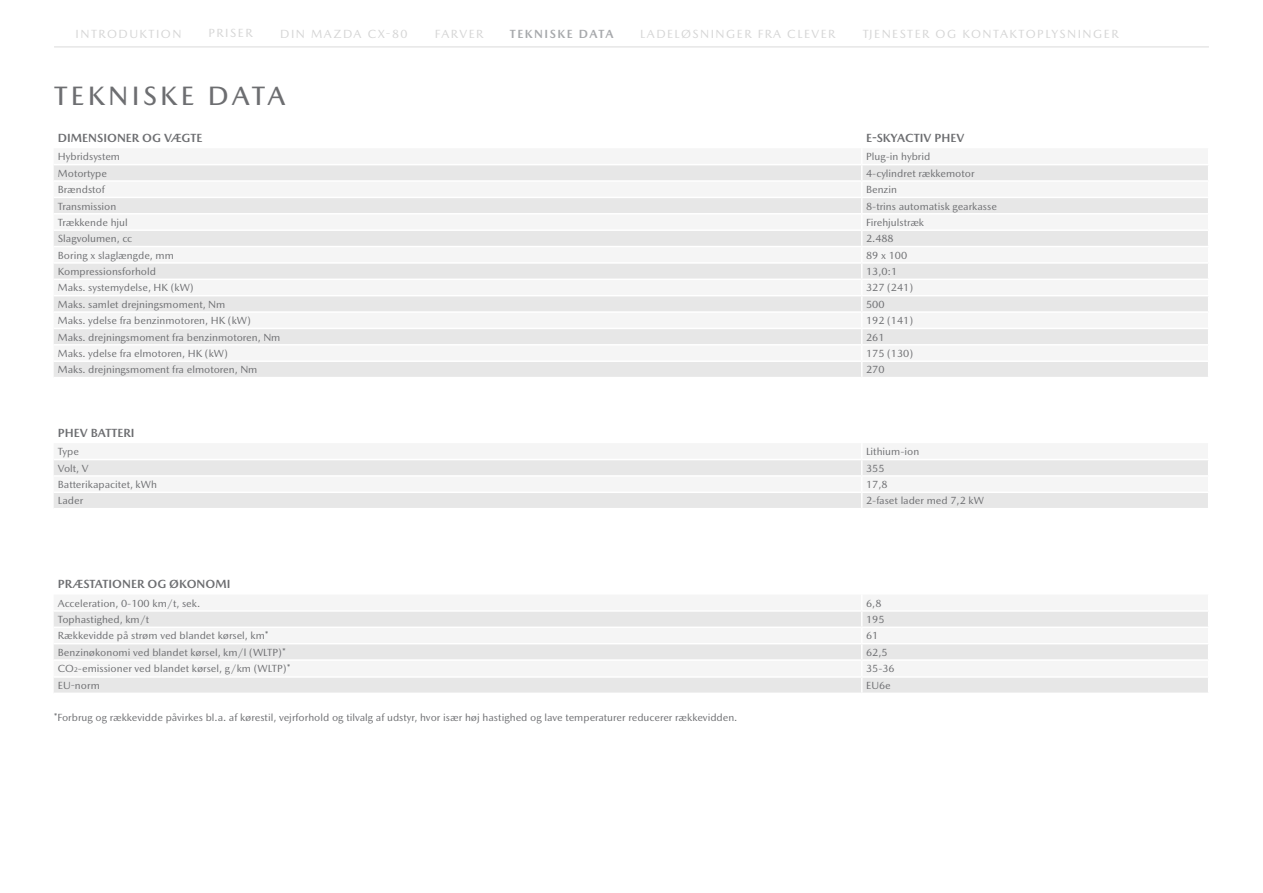
<style>
.page{position:relative;width:1263px;height:893px;background:#fff}
.page>*{position:absolute;margin:0;border:0;box-sizing:border-box;transform-origin:0 0}
.t1{font:500 27px "Mazda Type Cyrillic";letter-spacing:.125em;color:#6d6e71}
.t2{font:12px "Mazda Type Cyrillic";letter-spacing:.125em;color:#d5d5d5}
.t3{font:700 12px "Mazda Type Cyrillic";color:#6d6e71}
.t4{font:700 12px "Mazda Type Cyrillic";letter-spacing:.125em;color:#a7a9ac}
.t5{font:10.5px "Mazda Type Cyrillic";color:#6d6e71}
</style>
<div class="page">
<svg style="left:54px;top:165px;width:1154px;height:212px;fill:#e7e7e7"></svg>
<hr style="left:54px;top:180px;width:808px;height:2px;background:#fff">
<hr style="left:862px;top:180px;width:347px;height:2px;background:#fff">
<hr style="left:54px;top:197px;width:808px;height:1px;background:#fff">
<hr style="left:862px;top:197px;width:347px;height:1px;background:#fff">
<hr style="left:54px;top:213px;width:808px;height:2px;background:#fff">
<hr style="left:862px;top:213px;width:347px;height:2px;background:#fff">
<hr style="left:54px;top:229px;width:808px;height:2px;background:#fff">
<hr style="left:862px;top:229px;width:347px;height:2px;background:#fff">
<hr style="left:54px;top:246px;width:808px;height:1px;background:#fff">
<hr style="left:862px;top:246px;width:347px;height:1px;background:#fff">
<hr style="left:54px;top:262px;width:808px;height:2px;background:#fff">
<hr style="left:862px;top:262px;width:347px;height:2px;background:#fff">
<hr style="left:54px;top:279px;width:808px;height:1px;background:#fff">
<hr style="left:862px;top:279px;width:347px;height:1px;background:#fff">
<hr style="left:54px;top:295px;width:808px;height:1px;background:#fff">
<hr style="left:862px;top:295px;width:347px;height:1px;background:#fff">
<hr style="left:54px;top:311px;width:808px;height:2px;background:#fff">
<hr style="left:862px;top:311px;width:347px;height:2px;background:#fff">
<hr style="left:54px;top:328px;width:808px;height:1px;background:#fff">
<hr style="left:862px;top:328px;width:347px;height:1px;background:#fff">
<hr style="left:54px;top:344px;width:808px;height:2px;background:#fff">
<hr style="left:862px;top:344px;width:347px;height:2px;background:#fff">
<hr style="left:54px;top:360px;width:808px;height:2px;background:#fff">
<hr style="left:862px;top:360px;width:347px;height:2px;background:#fff">
<svg style="left:861px;top:165px;width:1px;height:212px"></svg>
<svg style="left:54px;top:460px;width:1154px;height:48px;fill:#e7e7e7"></svg>
<svg style="left:861px;top:460px;width:1px;height:48px"></svg>
<hr style="left:54px;top:475px;width:808px;height:2px;background:#fff">
<hr style="left:862px;top:475px;width:347px;height:2px;background:#fff">
<hr style="left:54px;top:492px;width:808px;height:1px;background:#fff">
<hr style="left:862px;top:492px;width:347px;height:1px;background:#fff">
<svg style="left:54px;top:612px;width:1154px;height:81px;fill:#e7e7e7"></svg>
<svg style="left:861px;top:612px;width:1px;height:81px"></svg>
<hr style="left:54px;top:627px;width:808px;height:1px;background:#fff">
<hr style="left:862px;top:627px;width:347px;height:1px;background:#fff">
<hr style="left:54px;top:643px;width:808px;height:1px;background:#fff">
<hr style="left:862px;top:643px;width:347px;height:1px;background:#fff">
<hr style="left:54px;top:659px;width:808px;height:2px;background:#fff">
<hr style="left:862px;top:659px;width:347px;height:2px;background:#fff">
<hr style="left:54px;top:676px;width:808px;height:2px;background:#fff">
<hr style="left:862px;top:676px;width:347px;height:2px;background:#fff">
<hr style="left:54px;top:46px;width:1155px;height:2px;background:#e7e7e7">
<p class="t2" style="left:76px;top:26px;width:108px">INTRODUKTION</p>
<p class="t2" style="left:208px;top:26px;width:46px">PRISER</p>
<p class="t2" style="left:280px;top:26px;width:129px">DIN MAZDA CX-80</p>
<p class="t2" style="left:435px;top:26px;width:50px">FARVER</p>
<p class="t4" style="left:510px;top:26px;width:105px">TEKNISKE DATA</p>
<p class="t2" style="left:640px;top:26px;width:197px">LADELØSNINGER FRA CLEVER</p>
<p class="t2" style="left:863px;top:26px;width:257px">TJENESTER OG KONTAKTOPLYSNINGER</p>
<h1 class="t1" style="left:54px;top:80px;width:233px">TEKNISKE DATA</h1>
<p class="t3" style="left:58px;top:130px;width:146px">DIMENSIONER OG VÆGTE</p>
<p class="t3" style="left:866px;top:130px;width:100px">E-SKYACTIV PHEV</p>
<p class="t5" style="left:58px;top:151px;width:64px">Hybridsystem</p>
<p class="t5" style="left:866px;top:151px;width:66px">Plug-in hybrid</p>
<p class="t5" style="left:58px;top:167px;width:51px">Motortype</p>
<p class="t5" style="left:866px;top:167px;width:110px">4-cylindret rækkemotor</p>
<p class="t5" style="left:58px;top:183px;width:48px">Brændstof</p>
<p class="t5" style="left:866px;top:183px;width:33px">Benzin</p>
<p class="t5" style="left:58px;top:200px;width:60px">Transmission</p>
<p class="t5" style="left:866px;top:200px;width:132px">8-trins automatisk gearkasse</p>
<p class="t5" style="left:58px;top:216px;width:71px">Trækkende hjul</p>
<p class="t5" style="left:866px;top:216px;width:60px">Firehjulstræk</p>
<p class="t5" style="left:58px;top:232px;width:76px">Slagvolumen, cc</p>
<p class="t5" style="left:866px;top:232px;width:29px">2.488</p>
<p class="t5" style="left:58px;top:249px;width:117px">Boring x slaglængde, mm</p>
<p class="t5" style="left:866px;top:249px;width:43px">89 x 100</p>
<p class="t5" style="left:58px;top:265px;width:100px">Kompressionsforhold</p>
<p class="t5" style="left:866px;top:265px;width:33px">13,0:1</p>
<p class="t5" style="left:58px;top:282px;width:137px">Maks. systemydelse, HK (kW)</p>
<p class="t5" style="left:866px;top:282px;width:49px">327 (241)</p>
<p class="t5" style="left:58px;top:298px;width:169px">Maks. samlet drejningsmoment, Nm</p>
<p class="t5" style="left:866px;top:298px;width:20px">500</p>
<p class="t5" style="left:58px;top:314px;width:194px">Maks. ydelse fra benzinmotoren, HK (kW)</p>
<p class="t5" style="left:866px;top:314px;width:49px">192 (141)</p>
<p class="t5" style="left:58px;top:331px;width:224px">Maks. drejningsmoment fra benzinmotoren, Nm</p>
<p class="t5" style="left:866px;top:331px;width:20px">261</p>
<p class="t5" style="left:58px;top:347px;width:171px">Maks. ydelse fra elmotoren, HK (kW)</p>
<p class="t5" style="left:866px;top:347px;width:49px">175 (130)</p>
<p class="t5" style="left:58px;top:364px;width:201px">Maks. drejningsmoment fra elmotoren, Nm</p>
<p class="t5" style="left:866px;top:364px;width:20px">270</p>
<p class="t3" style="left:58px;top:425px;width:78px">PHEV BATTERI</p>
<p class="t5" style="left:58px;top:445px;width:23px">Type</p>
<p class="t5" style="left:866px;top:445px;width:55px">Lithium-ion</p>
<p class="t5" style="left:58px;top:462px;width:32px">Volt, V</p>
<p class="t5" style="left:866px;top:462px;width:20px">355</p>
<p class="t5" style="left:58px;top:478px;width:101px">Batterikapacitet, kWh</p>
<p class="t5" style="left:866px;top:478px;width:23px">17,8</p>
<p class="t5" style="left:58px;top:495px;width:27px">Lader</p>
<p class="t5" style="left:866px;top:495px;width:119px">2-faset lader med 7,2 kW</p>
<p class="t3" style="left:58px;top:577px;width:174px">PRÆSTATIONER OG ØKONOMI</p>
<p class="t5" style="left:58px;top:597px;width:144px">Acceleration, 0-100 km/t, sek.</p>
<p class="t5" style="left:866px;top:597px;width:17px">6,8</p>
<p class="t5" style="left:58px;top:613px;width:93px">Tophastighed, km/t</p>
<p class="t5" style="left:866px;top:613px;width:20px">195</p>
<p class="t5" style="left:58px;top:630px;width:212px">Rækkevidde på strøm ved blandet kørsel, km*</p>
<p class="t5" style="left:866px;top:630px;width:14px">61</p>
<p class="t5" style="left:58px;top:646px;width:229px">Benzinøkonomi ved blandet kørsel, km/l (WLTP)*</p>
<p class="t5" style="left:866px;top:646px;width:23px">62,5</p>
<p class="t5" style="left:58px;top:663px;width:234px">CO2-emissioner ved blandet kørsel, g/km (WLTP)*</p>
<p class="t5" style="left:866px;top:663px;width:30px">35-36</p>
<p class="t5" style="left:58px;top:679px;width:43px">EU-norm</p>
<p class="t5" style="left:866px;top:679px;width:26px">EU6e</p>
<p class="t5" style="left:54px;top:711px;width:685px">*Forbrug og rækkevidde påvirkes bl.a. af kørestil, vejrforhold og tilvalg af udstyr, hvor især høj hastighed og lave temperaturer reducerer rækkevidden.</p>
</div>
